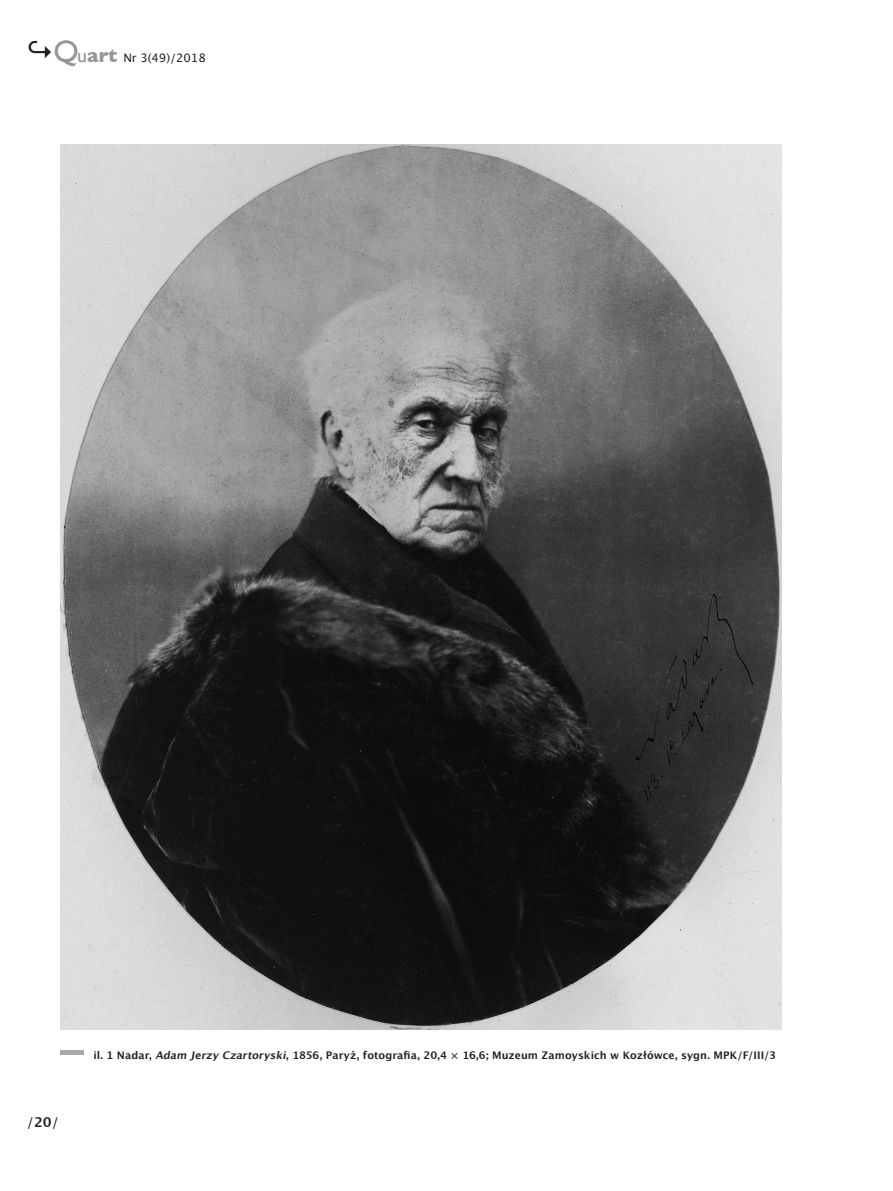
<style>
.page{position:relative;width:893px;height:1191px;background:#fff}
.page>*{position:absolute;margin:0;border:0;box-sizing:border-box;transform-origin:0 0}
.t1{font:13.5px "Lucida Grande";color:#231f20}
.t2{font:11.7px "Lucida Grande";color:#231f20}
.t3{font:700 10.5px "Lucida Grande";letter-spacing:.01em;color:#231f20}
.s1{font-weight:700;font-size:27px}
.s2{font-family:"Gill Sans";font-size:30.9px;color:#939598}
.s3{font-family:"Gill Sans";font-size:19.8px;color:#939598}
.s4{font-family:"Gill Sans";font-weight:700;font-size:19.8px;color:#939598}
.s5{font-weight:700}
.s6{font-style:italic}
</style>
<div class="page">
<img style="left:61px;top:145px;width:720px;height:884px">
<hr style="left:60px;top:1050px;width:24px;height:4px;background:#a8a9ad">
<p class="t2" style="left:26px;top:51px;width:181px"><span class="s1">↪</span><span class="s2">Q</span><span class="s3">u</span><span class="s4">art</span> Nr 3(49)/2018</p>
<p class="t1" style="left:27px;top:1114px;width:33px">/<span class="s5">20</span>/</p>
<p class="t3" style="left:93px;top:1049px;width:684px">il. 1 Nadar, <span class="s6">Adam Jerzy Czartoryski</span>, 1856, Paryż, fotografia, 20,4 × 16,6; Muzeum Zamoyskich w Kozłówce, sygn. MPK/F/III/3</p>
</div>
